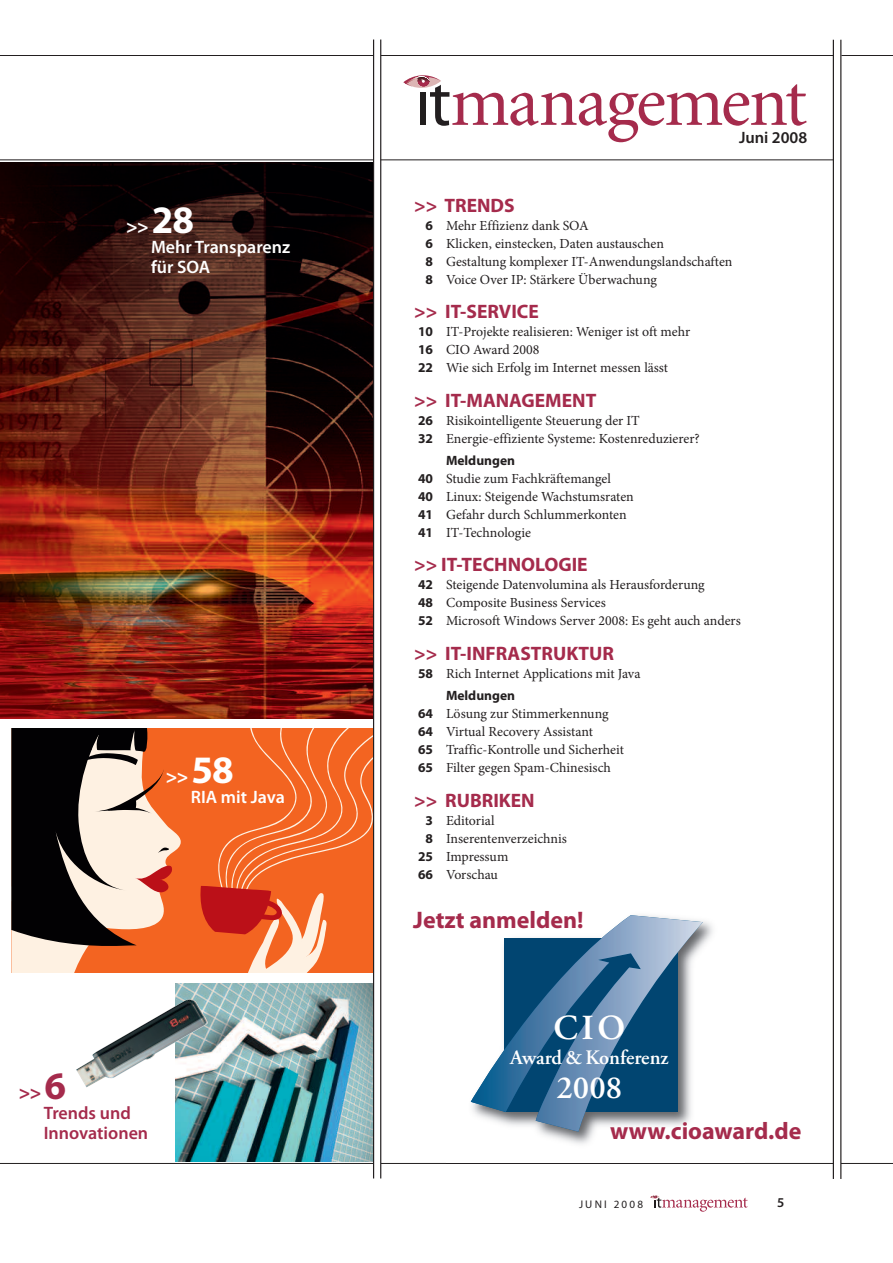
<style>
.page{position:relative;width:893px;height:1263px;background:#fff}
.page>*{position:absolute;margin:0;border:0;box-sizing:border-box;transform-origin:0 0}
.t1{font:35.1px "Adobe Garamond Semibold+KOXXKZ";color:#fff}
.t2{font:32.25px "Adobe Garamond Semibold+KOXXKZ";color:#fff}
.t3{font:700 24px "Myriad Pro";color:#a52b4c}
.t4{font:20.55px "Adobe Garamond Semibold+KOXXKZ";color:#fff}
.t5{font:700 19.5px "Myriad Pro";color:#a52b4c}
.t6{font:700 19.5px "Myriad Pro";color:#fff}
.t7{font:600 18px/19.5px "Myriad Pro";color:#fff}
.t8{font:600 18px/19.5px "Myriad Pro";color:#a52b4c}
.t9{font:600 16.5px "Myriad Pro";color:#231f20}
.t10{font:13.8px/18px "Minion Pro";color:#231f20}
.t11{font:700 13.5px "Myriad Pro";color:#231f20}
.t12{font:600 13.5px "Myriad Pro";color:#231f20}
.t13{font:11.1px "Myriad Pro";letter-spacing:.2em;color:#231f20}
.s1{font-size:39px}
.s2{font-family:"Myriad Pro";font-weight:700;font-size:13.5px}
</style>
<div class="page">
<img style="left:175px;top:984px;width:198px;height:178px">
<img style="left:0;top:163px;width:373px;height:555px">
<hr style="left:381px;top:55px;width:453px;height:1px;background:#231f20">
<hr style="left:0;top:55px;width:374px;height:1px;background:#231f20">
<hr style="left:841px;top:55px;width:52px;height:1px;background:#231f20">
<hr style="left:833px;top:40px;width:1px;height:1139px;background:#231f20">
<hr style="left:840px;top:40px;width:1px;height:1139px;background:#231f20">
<hr style="left:381px;top:160px;width:452px;height:1px;background:#231f20">
<hr style="left:841px;top:1163px;width:52px;height:1px;background:#231f20">
<hr style="left:381px;top:1163px;width:453px;height:1px;background:#231f20">
<svg style="left:403px;top:75px;width:404px;height:67px"></svg>
<div style="left:11px;top:729px;width:362px;height:243px;background:#f36421"></div>
<svg style="left:200px;top:729px;width:173px;height:243px"></svg>
<svg style="left:11px;top:729px;width:170px;height:243px"></svg>
<hr style="left:380px;top:40px;width:1px;height:1138px;background:#231f20">
<hr style="left:0;top:1163px;width:373px;height:1px;background:#231f20">
<svg style="left:650px;top:1195px;width:98px;height:17px"></svg>
<hr style="left:373px;top:40px;width:1px;height:1138px;background:#231f20">
<img style="left:76px;top:999px;width:132px;height:88px">
<hr style="left:0;top:160px;width:374px;height:1px;background:#231f20">
<img style="left:470px;top:921px;width:243px;height:223px">
<img style="left:471px;top:915px;width:232px;height:216px">
<h3 class="t6" style="left:126px;top:219px;width:70px">&gt;&gt; <span class="s1">28</span></h3>
<h3 class="t7" style="left:151px;top:239px;width:141px">Mehr Transparenz für SOA</h3>
<h3 class="t6" style="left:166px;top:769px;width:70px">&gt;&gt; <span class="s1">58</span></h3>
<h3 class="t7" style="left:191px;top:788px;width:96px">RIA mit Java</h3>
<h3 class="t5" style="left:19px;top:1085px;width:49px">&gt;&gt;<span class="s1">6</span></h3>
<h3 class="t8" style="left:44px;top:1105px;width:106px">Trends und<br>Innovationen</h3>
<p class="t9" style="left:739px;top:131px;width:70px">Juni 2008</p>
<h3 class="t5" style="left:414px;top:198px;width:102px">&gt;&gt; TRENDS</h3>
<p class="t10" style="left:425px;top:217px;width:308px"><span class="s2">6</span> Mehr Effizienz dank SOA<br><span class="s2">6</span> Klicken, einstecken, Daten austauschen<br><span class="s2">8</span> Gestaltung komplexer IT-Anwendungslandschaften <span class="s2">8</span> Voice Over IP: Stärkere Überwachung</p>
<h3 class="t5" style="left:414px;top:304px;width:126px">&gt;&gt; IT-SERVICE</h3>
<p class="t10" style="left:418px;top:324px;width:274px"><span class="s2">10</span> IT-Projekte realisieren: Weniger ist oft mehr<br><span class="s2">16</span> CIO Award 2008<br><span class="s2">22</span> Wie sich Erfolg im Internet messen lässt</p>
<h3 class="t5" style="left:414px;top:393px;width:184px">&gt;&gt; IT-MANAGEMENT</h3>
<p class="t10" style="left:418px;top:412px;width:283px"><span class="s2">26</span> Risikointelligente Steuerung der IT<br><span class="s2">32</span> Energie-effiziente Systeme: Kostenreduzierer?</p>
<p class="t11" style="left:446px;top:455px;width:71px">Meldungen</p>
<p class="t10" style="left:418px;top:471px;width:217px"><span class="s2">40</span> Studie zum Fachkräftemangel<br><span class="s2">40</span> Linux: Steigende Wachstumsraten<br><span class="s2">41</span> Gefahr durch Schlummerkonten<br><span class="s2">41</span> IT-Technologie</p>
<h3 class="t5" style="left:414px;top:557px;width:175px">&gt;&gt; IT-TECHNOLOGIE</h3>
<p class="t10" style="left:418px;top:577px;width:324px"><span class="s2">42</span> Steigende Datenvolumina als Herausforderung<br><span class="s2">48</span> Composite Business Services<br><span class="s2">52</span> Microsoft Windows Server 2008: Es geht auch anders</p>
<h3 class="t5" style="left:414px;top:646px;width:201px">&gt;&gt; IT-INFRASTRUKTUR</h3>
<p class="t10" style="left:418px;top:666px;width:224px"><span class="s2">58</span> Rich Internet Applications mit Java</p>
<p class="t11" style="left:446px;top:690px;width:71px">Meldungen</p>
<p class="t10" style="left:418px;top:706px;width:207px"><span class="s2">64</span> Lösung zur Stimmerkennung<br><span class="s2">64</span> Virtual Recovery Assistant<br><span class="s2">65</span> Traffic-Kontrolle und Sicherheit<br><span class="s2">65</span> Filter gegen Spam-Chinesisch</p>
<h3 class="t5" style="left:414px;top:793px;width:122px">&gt;&gt; RUBRIKEN</h3>
<p class="t10" style="left:425px;top:812px;width:71px"><span class="s2">3</span> Editorial</p>
<p class="t10" style="left:425px;top:830px;width:143px"><span class="s2">8</span> Inserentenverzeichnis</p>
<p class="t10" style="left:418px;top:848px;width:92px"><span class="s2">25</span> Impressum</p>
<p class="t10" style="left:418px;top:866px;width:81px"><span class="s2">66</span> Vorschau</p>
<h3 class="t3" style="left:413px;top:910px;width:172px">Jetzt anmelden!</h3>
<h1 class="t1" style="left:553px;top:1014px;width:73px">CIO</h1>
<h3 class="t4" style="left:510px;top:1049px;width:160px">Award &amp; Konferenz</h3>
<h2 class="t2" style="left:557px;top:1075px;width:67px">2008</h2>
<h3 class="t3" style="left:610px;top:1122px;width:193px">www.cioaward.de</h3>
<p class="t13" style="left:579px;top:1200px;width:66px">JUNI 2008</p>
<p class="t12" style="left:777px;top:1198px;width:9px">5</p>
</div>
